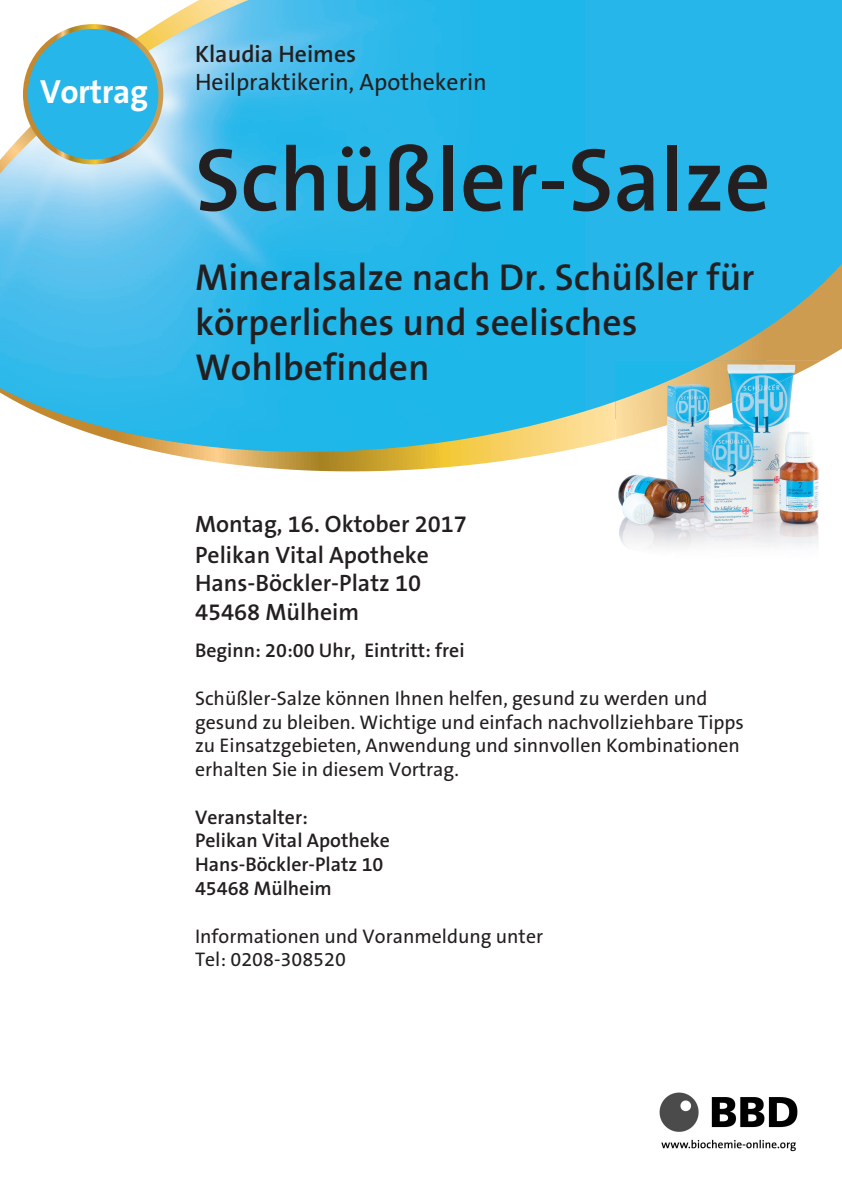
<style>
.page{position:relative;width:842px;height:1192px;background:#fff}
.page>*{position:absolute;margin:0;border:0;box-sizing:border-box;transform-origin:0 0}
.t1{font:600 90.1px "+MWGZJH The Sans B6";color:#231f20}
.t2{font:600 37.6px/45.1px "+MWGZJH The Sans B6";color:#231f20}
.t3{font:700 33.65px "+CBNLZT The Sans B7";letter-spacing:-.01em;color:#fff}
.t4{font:600 23.75px/30.9px "+MWGZJH The Sans B6";color:#231f20}
.t5{font:23.75px "+AUAECU The Sans B5 Plain";color:#231f20}
.t6{font:19.8px/23.8px "+AUAECU The Sans B5 Plain";color:#231f20}
.t7{font:600 19.8px/23.8px "+MWGZJH The Sans B6";color:#231f20}
</style>
<div class="page">
<div style="left:282px;top:0;width:560px;height:472px;background:#26b6ea"></div>
<img style="left:159px;top:452px;width:426px;height:17px">
<img style="left:0;top:0;width:585px;height:452px">
<svg style="left:0;top:264px;width:842px;height:152px;background:#35b7e2"></svg>
<svg style="left:126px;top:0;width:73px;height:46px"></svg>
<div style="left:25px;top:27px;width:136px;height:135px;background:#26b6ea;border-radius:50%"></div>
<div style="left:23px;top:24px;width:140px;height:140px;border:5px solid #fff;border-radius:50%"></div>
<img style="left:615px;top:361px;width:215px;height:186px">
<img style="left:615px;top:361px;width:206px;height:78px">
<img style="left:659px;top:1092px;width:139px;height:60px">
<h3 class="t3" style="left:40px;top:80px;width:110px">Vortrag</h3>
<p class="t4" style="left:195px;top:41px;width:163px">Klaudia Heimes</p>
<p class="t5" style="left:195px;top:73px;width:293px">Heilpraktikerin, Apothekerin</p>
<h1 class="t1" style="left:195px;top:144px;width:577px">Schüßler-Salze</h1>
<h2 class="t2" style="left:195px;top:258px;width:561px">Mineralsalze nach Dr. Schüßler für körperliches und seelisches<br>Wohlbefinden</h2>
<p class="t4" style="left:195px;top:511px;width:273px">Montag, 16. Oktober 2017<br>Pelikan Vital Apotheke</p>
<p class="t4" style="left:195px;top:571px;width:228px;line-height:28.5px">Hans-Böckler-Platz 10<br>45468 Mülheim</p>
<p class="t7" style="left:195px;top:641px;width:271px">Beginn: 20:00 Uhr, Eintritt: frei</p>
<p class="t6" style="left:195px;top:688px;width:550px">Schüßler-Salze können Ihnen helfen, gesund zu werden und gesund zu bleiben. Wichtige und einfach nachvollziehbare Tipps zu Einsatzgebieten, Anwendung und sinnvollen Kombinationen erhalten Sie in diesem Vortrag.</p>
<p class="t7" style="left:195px;top:807px;width:197px">Veranstalter:<br>Pelikan Vital Apotheke<br>Hans-Böckler-Platz 10<br>45468 Mülheim</p>
<p class="t6" style="left:195px;top:926px;width:350px">Informationen und Voranmeldung unter<br>Tel: 0208-308520</p>
</div>
